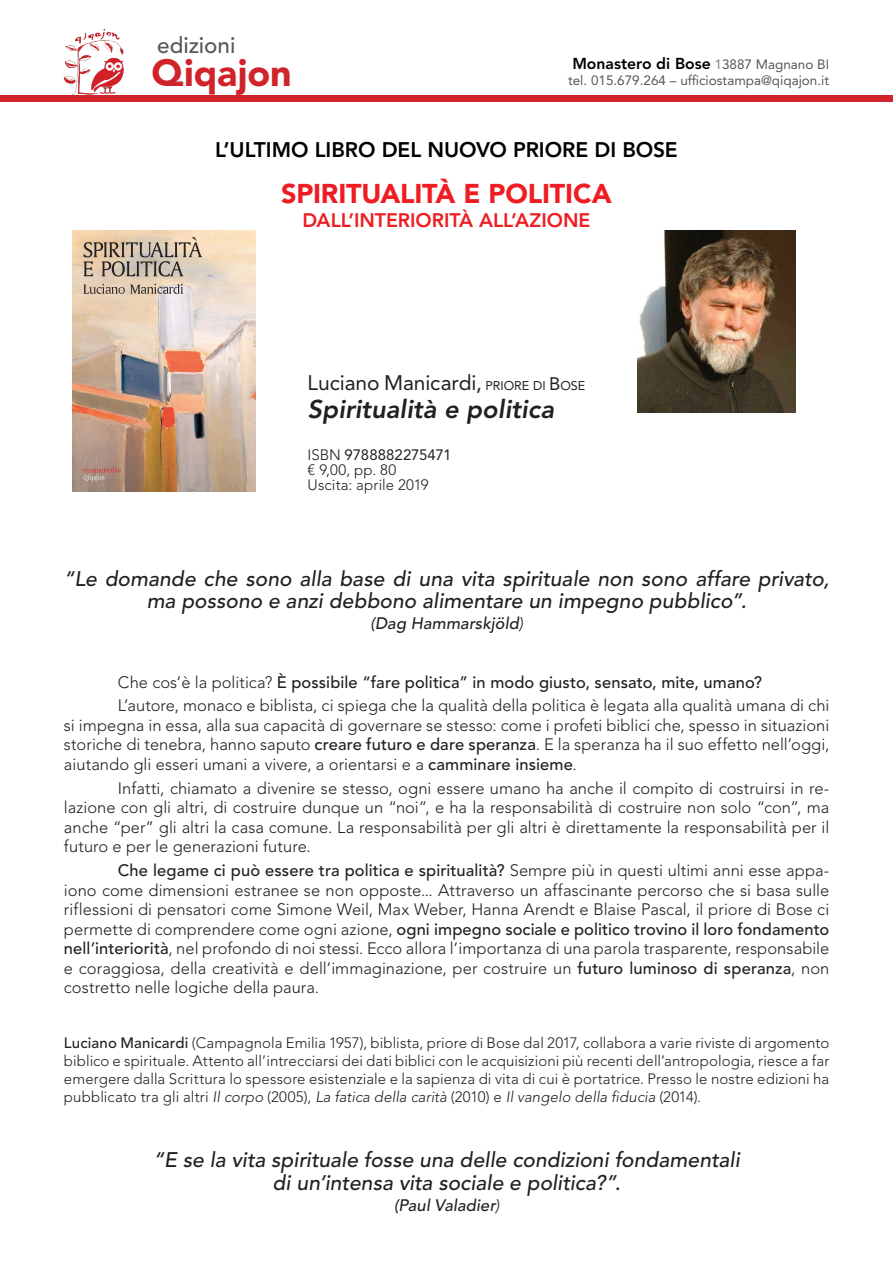
<style>
.page{position:relative;width:893px;height:1263px;background:#fff}
.page>*{position:absolute;margin:0;border:0;box-sizing:border-box;transform-origin:0 0}
.t1{font:900 37.5px "Avenir LT Std";color:#d1232a}
.t2{font:900 27px "Avenir LT Std";letter-spacing:-.01em;color:#ee1d23}
.t3{font:italic 800 25.5px "Avenir LT Std";color:#231f20}
.t4{font:500 22.5px "Avenir LT Std";color:#57585a}
.t5{font:italic 500 21px/22.5px "Avenir LT Std";letter-spacing:.005em;color:#231f20;text-align:center}
.t6{font:800 21px "Avenir LT Std";letter-spacing:-.005em;color:#000}
.t7{font:21px "Avenir LT Std";color:#231f20}
.t8{font:800 19.5px "Avenir LT Std";color:#ee1d23}
.t9{font:300 16.5px/19.5px "Avenir LT Std";color:#231f20;text-align:justify}
.t10{font:italic 500 16.5px "Avenir LT Std";letter-spacing:.01em;color:#231f20}
.t11{font:800 15.75px "Avenir LT Std";color:#000}
.t12{font:300 15px/18px "Avenir LT Std";letter-spacing:.01em;color:#231f20}
.t13{font:13.5px "Avenir LT Std";color:#57585a}
.s1{font-weight:400;font-size:13.5px;color:#808285}
.s2{font-weight:400;font-size:13.5px;color:#57585a}
.s3{font-style:inherit}
.s4{font-size:12.6px}
.s5{font-size:18px}
.s6{font-weight:400}
.s7{font-weight:300}
.s8{font-weight:500}
.s9{font-style:italic}
</style>
<div class="page">
<div style="left:0;top:95px;width:893px;height:7px;background:#d1232a"></div>
<img style="left:64px;top:28px;width:60px;height:67px">
<img style="left:73px;top:230px;width:182px;height:262px">
<img style="left:638px;top:230px;width:158px;height:182px">
<h3 class="t4" style="left:157px;top:32px;width:80px">edizioni</h3>
<h1 class="t1" style="left:152px;top:50px;width:142px">Qiqajon</h1>
<p class="t11" style="left:572px;top:54px;width:258px">Monastero di Bose <span class="s1">1</span><span class="s2">3887 Magnano BI</span></p>
<p class="t13" style="left:568px;top:73px;width:263px">tel. 015.679.264 – ufficiostampa@qiqajon.it</p>
<p class="t6" style="left:215px;top:138px;width:464px">L’ULTIMO LIBRO DEL NUOVO PRIORE DI BOSE</p>
<h2 class="t2" style="left:281px;top:177px;width:332px">SPIRITUALITà E POLITICA</h2>
<p class="t8" style="left:302px;top:208px;width:289px">DALL’INTERIORITà ALL’AZIONE</p>
<p class="t7" style="left:308px;top:370px;width:279px">Luciano Manicardi<span class="s3">,</span> <span class="s4">PRIORE DI</span> <span class="s5">B</span><span class="s4">OSE</span></p>
<h3 class="t3" style="left:308px;top:394px;width:248px">Spiritualità e politica</h3>
<p class="t12" style="left:308px;top:447px;width:145px;line-height:15px">ISBN <span class="s6">9788882275471 </span>€ 9,00, pp. 80<br>Uscita: aprile 2019</p>
<p class="t5" style="left:64px;top:568px;width:767px">“Le domande che sono alla base di una vita spirituale non sono affare privato, ma possono e anzi debbono alimentare un impegno pubblico”.</p>
<p class="t10" style="left:370px;top:614px;width:154px">(Dag Hammarskjöld<span class="s7">)</span></p>
<p class="t9" style="left:118px;top:670px;width:713px;line-height:23.7px">Che cos’è la politica? <span class="s8">È possibile “fare politica” in modo giusto, sensato, mite, umano?<br></span>L’autore, monaco e biblista, ci spiega che la qualità della politica è legata alla qualità umana di chi</p>
<p class="t9" style="left:64px;top:716px;width:767px">si impegna in essa, alla sua capacità di governare se stesso: come i profeti biblici che, spesso in situazioni storiche di tenebra, hanno saputo <span class="s8">creare futuro e dare speranza</span>. E la speranza ha il suo effetto nell’oggi, aiutando gli esseri umani a vivere, a orientarsi e a <span class="s8">camminare insieme</span>.</p>
<p class="t9" style="left:64px;top:778px;width:767px;text-indent:54px">Infatti, chiamato a divenire se stesso, ogni essere umano ha anche il compito di costruirsi in re&shy;lazione con gli altri, di costruire dunque un “noi”, e ha la responsabilità di costruire non solo “con”, ma anche “per” gli altri la casa comune. La responsabilità per gli altri è direttamente la responsabilità per il futuro e per le generazioni future.</p>
<p class="t9" style="left:64px;top:861px;width:767px;text-indent:54px"><span class="s8">Che legame ci può essere tra politica e spiritualità?</span> Sempre più in questi ultimi anni esse appa&shy;iono come dimensioni estranee se non opposte... Attraverso un affascinante percorso che si basa sulle riflessioni di pensatori come Simone Weil, Max Weber, Hanna Arendt e Blaise Pascal, il priore di Bose ci permette di comprendere come ogni azione, <span class="s8">ogni impegno sociale e politico trovino il loro fondamento nell’interiorità</span>, nel profondo di noi stessi. Ecco allora l’importanza di una parola trasparente, responsabile e coraggiosa, della creatività e dell’immaginazione, per costruire un <span class="s8">futuro luminoso di speranza</span>, non costretto nelle logiche della paura.</p>
<p class="t12" style="left:64px;top:1033px;width:767px;text-align:justify"><span class="s8">Luciano Manicardi</span> (Campagnola Emilia 1957), biblista, priore di Bose dal 2017, collabora a varie riviste di argomento biblico e spirituale. Attento all’intrecciarsi dei dati biblici con le acquisizioni più recenti dell’antropologia, riesce a far emergere dalla Scrittura lo spessore esistenziale e la sapienza di vita di cui è portatrice. Presso le nostre edizioni ha pubblicato tra gli altri <span class="s9">Il corpo</span> (2005), <span class="s9">La fatica della carità</span> (2010) e <span class="s9">Il vangelo della fiducia</span> (2014).</p>
<p class="t5" style="left:154px;top:1149px;width:588px">“E se la vita spirituale fosse una delle condizioni fondamentali di un’intensa vita sociale e politica?”.</p>
<p class="t10" style="left:394px;top:1195px;width:107px">(Paul Valadier<span class="s7">)</span></p>
</div>
